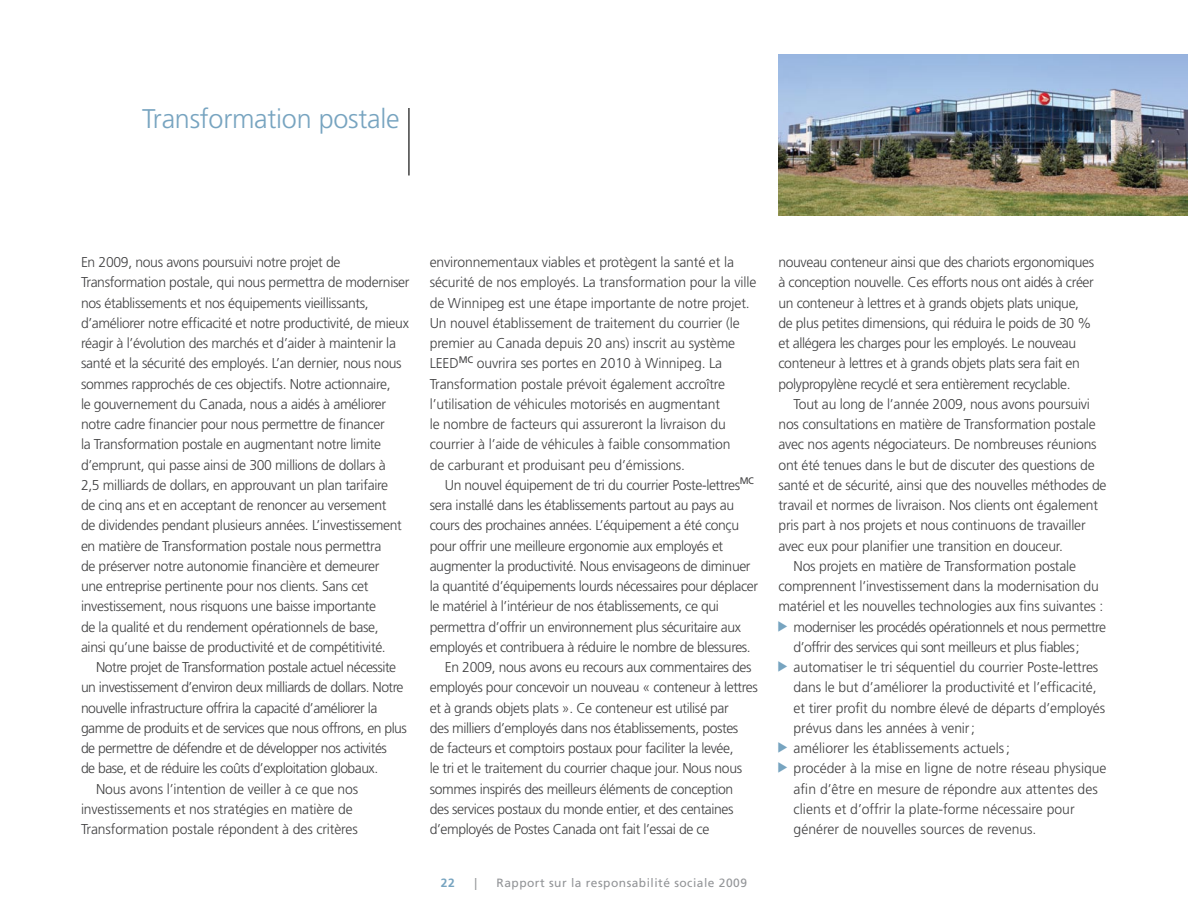
<style>
.page{position:relative;width:1188px;height:918px;background:#fff}
.page>*{position:absolute;margin:0;border:0;box-sizing:border-box;transform-origin:0 0}
.t1{font:300 27px "Frutiger";letter-spacing:-.01em;color:#77a4c0}
.t2{font:300 14.25px/20.2px "Frutiger";letter-spacing:-.025em;color:#414142}
.t3{font:300 14.25px "Frutiger";color:#414142}
.t4{font:12px "Frutiger";letter-spacing:.04em;color:#939598}
.t5{font:700 12px "Frutiger";color:#77a4c0}
.s1{font-family:"Bsl Characters";font-weight:400;color:#77a4c0}
</style>
<div class="page">
<hr style="left:408px;top:108px;width:2px;height:68px;background:#000">
<img style="left:778px;top:54px;width:410px;height:162px">
<h1 class="t1" style="left:142px;top:104px;width:259px">Transformation postale</h1>
<p class="t2" style="left:81px;top:252px;width:330px">En 2009, nous avons poursuivi notre projet de Transformation postale, qui nous permettra de moderniser nos établissements et nos équipements vieillissants, d’améliorer notre efficacité et notre productivité, de mieux réagir à l’évolution des marchés et d’aider à maintenir la santé et la sécurité des employés. L’an dernier, nous nous sommes rapprochés de ces objectifs. Notre actionnaire,<br>le gouvernement du Canada, nous a aidés à améliorer notre cadre financier pour nous permettre de financer<br>la Transformation postale en augmentant notre limite d’emprunt, qui passe ainsi de 300 millions de dollars à<br>2,5 milliards de dollars, en approuvant un plan tarifaire<br>de cinq ans et en acceptant de renoncer au versement<br>de dividendes pendant plusieurs années. L’investissement en matière de Transformation postale nous permettra<br>de préserver notre autonomie financière et demeurer<br>une entreprise pertinente pour nos clients. Sans cet investissement, nous risquons une baisse importante<br>de la qualité et du rendement opérationnels de base,<br>ainsi qu’une baisse de productivité et de compétitivité.</p>
<p class="t2" style="left:96px;top:657px;width:302px">Notre projet de Transformation postale actuel nécessite</p>
<p class="t2" style="left:81px;top:678px;width:324px">un investissement d’environ deux milliards de dollars. Notre</p>
<p class="t2" style="left:81px;top:698px;width:298px">nouvelle infrastructure offrira la capacité d’améliorer la</p>
<p class="t2" style="left:81px;top:718px;width:328px">gamme de produits et de services que nous offrons, en plus</p>
<p class="t2" style="left:81px;top:738px;width:307px">de permettre de défendre et de développer nos activités</p>
<p class="t2" style="left:81px;top:759px;width:299px">de base, et de réduire les coûts d’exploitation globaux.</p>
<p class="t2" style="left:96px;top:779px;width:264px">Nous avons l’intention de veiller à ce que nos</p>
<p class="t2" style="left:81px;top:799px;width:273px">investissements et nos stratégies en matière de</p>
<p class="t2" style="left:81px;top:819px;width:278px">Transformation postale répondent à des critères</p>
<p class="t2" style="left:430px;top:252px;width:328px">environnementaux viables et protègent la santé et la sécurité de nos employés. La transformation pour la ville de Winnipeg est une étape importante de notre projet.<br>Un nouvel établissement de traitement du courrier (le premier au Canada depuis 20 ans) inscrit au système LEED<sup>MC</sup> ouvrira ses portes en 2010 à Winnipeg. La Transformation postale prévoit également accroître l’utilisation de véhicules motorisés en augmentant<br>le nombre de facteurs qui assureront la livraison du courrier à l’aide de véhicules à faible consommation<br>de carburant et produisant peu d’émissions.</p>
<p class="t2" style="left:445px;top:475px;width:303px">Un nouvel équipement de tri du courrier Poste-lettres<sup>MC</sup></p>
<p class="t2" style="left:430px;top:495px;width:306px">sera installé dans les établissements partout au pays au</p>
<p class="t2" style="left:430px;top:516px;width:311px">cours des prochaines années. L’équipement a été conçu</p>
<p class="t2" style="left:430px;top:536px;width:295px">pour offrir une meilleure ergonomie aux employés et</p>
<p class="t2" style="left:430px;top:556px;width:322px">augmenter la productivité. Nous envisageons de diminuer</p>
<p class="t2" style="left:430px;top:576px;width:330px">la quantité d’équipements lourds nécessaires pour déplacer</p>
<p class="t2" style="left:430px;top:597px;width:291px">le matériel à l’intérieur de nos établissements, ce qui</p>
<p class="t2" style="left:430px;top:617px;width:313px">permettra d’offrir un environnement plus sécuritaire aux</p>
<p class="t2" style="left:430px;top:637px;width:323px">employés et contribuera à réduire le nombre de blessures.</p>
<p class="t2" style="left:445px;top:657px;width:308px">En 2009, nous avons eu recours aux commentaires des</p>
<p class="t2" style="left:430px;top:678px;width:330px">employés pour concevoir un nouveau « conteneur à lettres</p>
<p class="t2" style="left:430px;top:698px;width:300px">et à grands objets plats ». Ce conteneur est utilisé par</p>
<p class="t2" style="left:430px;top:718px;width:310px">des milliers d’employés dans nos établissements, postes</p>
<p class="t2" style="left:430px;top:738px;width:305px">de facteurs et comptoirs postaux pour faciliter la levée,</p>
<p class="t2" style="left:430px;top:759px;width:314px">le tri et le traitement du courrier chaque jour. Nous nous</p>
<p class="t2" style="left:430px;top:779px;width:305px">sommes inspirés des meilleurs éléments de conception</p>
<p class="t2" style="left:430px;top:799px;width:305px">des services postaux du monde entier, et des centaines</p>
<p class="t2" style="left:430px;top:819px;width:281px">d’employés de Postes Canada ont fait l’essai de ce</p>
<p class="t5" style="left:441px;top:875px;width:15px">22</p>
<p class="t4" style="left:474px;top:875px;width:4px">|</p>
<p class="t4" style="left:497px;top:875px;width:252px">Rapport sur la responsabilité sociale 2009</p>
<p class="t2" style="left:778px;top:252px;width:317px">nouveau conteneur ainsi que des chariots ergonomiques à conception nouvelle. Ces efforts nous ont aidés à créer un conteneur à lettres et à grands objets plats unique, de plus petites dimensions, qui réduira le poids de 30 % et allégera les charges pour les employés. Le nouveau conteneur à lettres et à grands objets plats sera fait en polypropylène recyclé et sera entièrement recyclable.</p>
<p class="t2" style="left:794px;top:394px;width:298px">Tout au long de l’année 2009, nous avons poursuivi</p>
<p class="t2" style="left:778px;top:414px;width:319px">nos consultations en matière de Transformation postale</p>
<p class="t2" style="left:778px;top:435px;width:320px">avec nos agents négociateurs. De nombreuses réunions</p>
<p class="t2" style="left:778px;top:455px;width:318px">ont été tenues dans le but de discuter des questions de</p>
<p class="t2" style="left:778px;top:475px;width:330px">santé et de sécurité, ainsi que des nouvelles méthodes de</p>
<p class="t2" style="left:778px;top:495px;width:321px">travail et normes de livraison. Nos clients ont également</p>
<p class="t2" style="left:778px;top:516px;width:309px">pris part à nos projets et nous continuons de travailler</p>
<p class="t2" style="left:778px;top:536px;width:286px">avec eux pour planifier une transition en douceur.</p>
<p class="t2" style="left:794px;top:556px;width:284px">Nos projets en matière de Transformation postale</p>
<p class="t2" style="left:778px;top:576px;width:322px">comprennent l’investissement dans la modernisation du</p>
<p class="t2" style="left:778px;top:597px;width:326px">matériel et les nouvelles technologies aux fins suivantes :</p>
<p class="t2" style="left:778px;top:617px;width:329px"><span class="s1">d</span> moderniser les procédés opérationnels et nous permettre</p>
<p class="t2" style="left:794px;top:637px;width:288px">d’offrir des services qui sont meilleurs et plus fiables;</p>
<p class="t2" style="left:778px;top:657px;width:321px"><span class="s1">d</span> automatiser le tri séquentiel du courrier Poste-lettres</p>
<p class="t2" style="left:794px;top:678px;width:305px">dans le but d’améliorer la productivité et l’efficacité,</p>
<p class="t2" style="left:794px;top:698px;width:313px">et tirer profit du nombre élevé de départs d’employés</p>
<p class="t2" style="left:794px;top:718px;width:183px">prévus dans les années à venir;</p>
<p class="t3" style="left:778px;top:740px;width:233px"><span class="s1">d</span> améliorer les établissements actuels;</p>
<p class="t3" style="left:778px;top:760px;width:330px"><span class="s1">d</span> procéder à la mise en ligne de notre réseau physique</p>
<p class="t3" style="left:794px;top:781px;width:306px">afin d’être en mesure de répondre aux attentes des</p>
<p class="t3" style="left:794px;top:801px;width:283px">clients et d’offrir la plate-forme nécessaire pour</p>
<p class="t3" style="left:794px;top:821px;width:244px">générer de nouvelles sources de revenus.</p>
</div>
